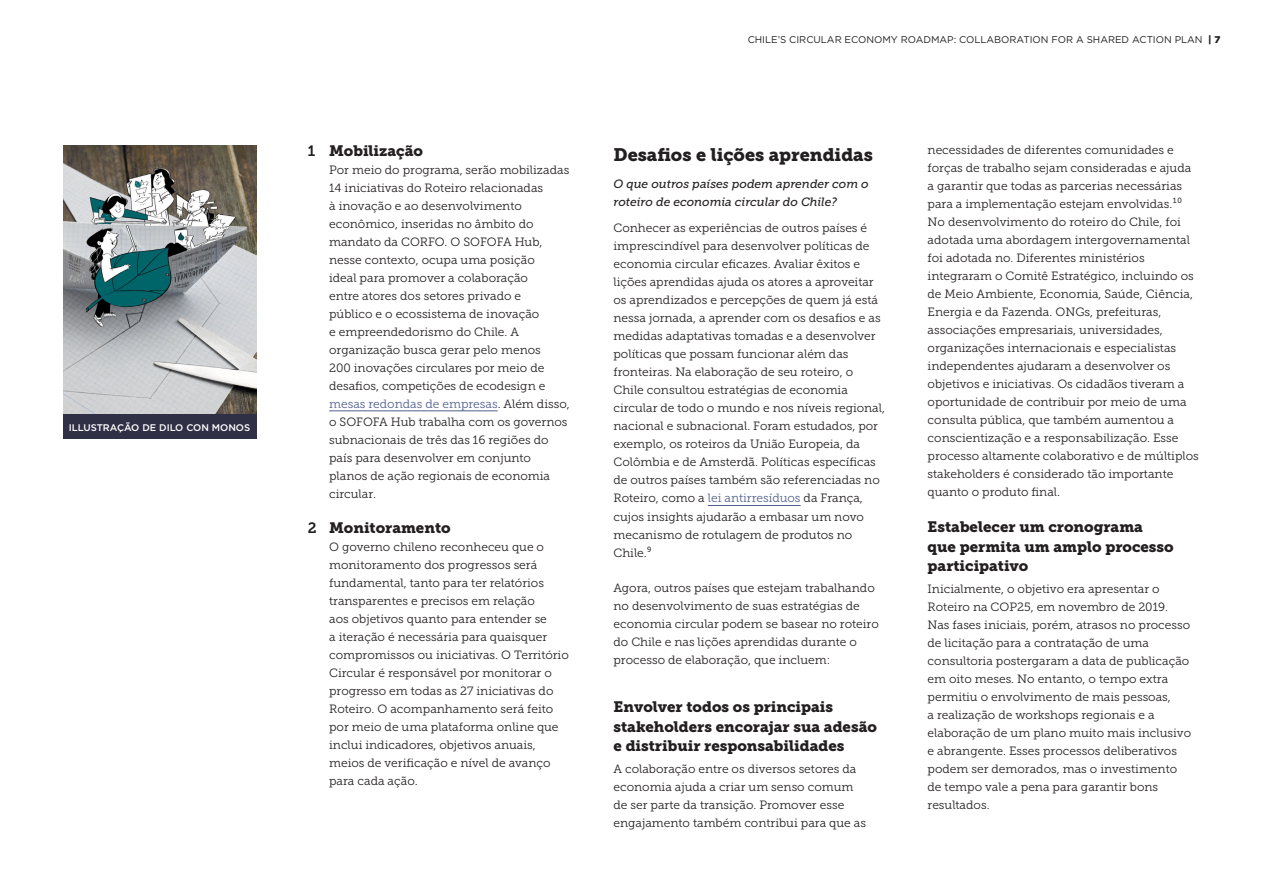
<style>
.page{position:relative;width:1263px;height:893px;background:#fff}
.page>*{position:absolute;margin:0;border:0;box-sizing:border-box;transform-origin:0 0}
.Subtitle{font:18px "Museo Slab 900";color:#231f20}
.Paragraph_Style_1_co{font:15px/19.5px "Museo Slab 900";color:#231f20}
.Body{font:12px/18px "Museo Slab 300";color:#231f20}
.Body-2{font:italic 12px/18px "Museo Slab 500";color:#231f20}
.t1{font:9.75px "Gotham";color:#231f20}
.PHOTO_CAPTION{font:500 9.6px "Gotham";color:#fff}
.s1{font-family:"Museo Slab 700"}
.s2{color:#51608c}
.s3{font-size:12.75px}
.s4{font-weight:900}
</style>
<div class="page">
<hr style="left:329px;top:410px;width:169px;height:1px;background:#51608c">
<hr style="left:708px;top:505px;width:93px;height:1px;background:#51608c">
<img style="left:64px;top:145px;width:193px;height:269px">
<div style="left:64px;top:415px;width:193px;height:24px;background:#2f2f46"></div>
<p class="PHOTO_CAPTION" style="left:69px;top:421px;width:183px">ILLUSTRAÇÃO DE DILO CON MONOS</p>
<p class="Paragraph_Style_1_co" style="left:308px;top:141px;width:117px"><span class="s1">1</span> Mobilização</p>
<p class="Body" style="left:329px;top:161px;width:242px">Por meio do programa, serão mobilizadas 14 iniciativas do Roteiro relacionadas<br>à inovação e ao desenvolvimento econômico, inseridas no âmbito do mandato da CORFO. O SOFOFA Hub, nesse contexto, ocupa uma posição<br>ideal para promover a colaboração<br>entre atores dos setores privado e<br>público e o ecossistema de inovação<br>e empreendedorismo do Chile. A organização busca gerar pelo menos<br>200 inovações circulares por meio de desafios, competições de ecodesign e <span class="s2">mesas redondas de empresas</span>. Além disso, o SOFOFA Hub trabalha com os governos subnacionais de três das 16 regiões do país para desenvolver em conjunto planos de ação regionais de economia circular.</p>
<p class="Paragraph_Style_1_co" style="left:308px;top:518px;width:144px"><span class="s1">2</span> Monitoramento</p>
<p class="Body" style="left:329px;top:538px;width:241px">O governo chileno reconheceu que o monitoramento dos progressos será fundamental, tanto para ter relatórios transparentes e precisos em relação<br>aos objetivos quanto para entender se<br>a iteração é necessária para quaisquer compromissos ou iniciativas. O Território Circular é responsável por monitorar o progresso em todas as 27 iniciativas do Roteiro. O acompanhamento será feito por meio de uma plataforma online que inclui indicadores, objetivos anuais, meios de verificação e nível de avanço para cada ação<span class="s3">.</span></p>
<p class="t1" style="left:748px;top:33px;width:474px">CHILE’S CIRCULAR ECONOMY ROADMAP: COLLABORATION FOR A SHARED ACTION PLAN <span class="s4">| 7</span></p>
<p class="Subtitle" style="left:613px;top:145px;width:261px">Desafios e lições aprendidas</p>
<p class="Body-2" style="left:613px;top:175px;width:257px">O que outros países podem aprender com o roteiro de economia circular do Chile?</p>
<p class="Body" style="left:613px;top:219px;width:273px">Conhecer as experiências de outros países é imprescindível para desenvolver políticas de economia circular eficazes. Avaliar êxitos e lições aprendidas ajuda os atores a aproveitar os aprendizados e percepções de quem já está nessa jornada, a aprender com os desafios e as medidas adaptativas tomadas e a desenvolver políticas que possam funcionar além das fronteiras. Na elaboração de seu roteiro, o Chile consultou estratégias de economia circular de todo o mundo e nos níveis regional, nacional e subnacional. Foram estudados, por exemplo, os roteiros da União Europeia, da Colômbia e de Amsterdã. Políticas específicas de outros países também são referenciadas no Roteiro, como a <span class="s2">lei antirresíduos</span> da França, cujos insights ajudarão a embasar um novo mecanismo de rotulagem de produtos no Chile.⁹</p>
<p class="Body" style="left:613px;top:578px;width:267px">Agora, outros países que estejam trabalhando no desenvolvimento de suas estratégias de economia circular podem se basear no roteiro do Chile e nas lições aprendidas durante o processo de elaboração, que incluem:</p>
<p class="Paragraph_Style_1_co" style="left:613px;top:697px;width:265px">Envolver todos os principais stakeholders encorajar sua adesão e distribuir responsabilidades</p>
<p class="Body" style="left:613px;top:760px;width:254px">A colaboração entre os diversos setores da economia ajuda a criar um senso comum de ser parte da transição. Promover esse engajamento também contribui para que as</p>
<p class="Body" style="left:927px;top:141px;width:273px">necessidades de diferentes comunidades e forças de trabalho sejam consideradas e ajuda a garantir que todas as parcerias necessárias para a implementação estejam envolvidas.¹⁰<br>No desenvolvimento do roteiro do Chile, foi adotada uma abordagem intergovernamental foi adotada no. Diferentes ministérios integraram o Comitê Estratégico, incluindo os de Meio Ambiente, Economia, Saúde, Ciência, Energia e da Fazenda. ONGs, prefeituras, associações empresariais, universidades, organizações internacionais e especialistas independentes ajudaram a desenvolver os objetivos e iniciativas. Os cidadãos tiveram a oportunidade de contribuir por meio de uma consulta pública, que também aumentou a conscientização e a responsabilização. Esse processo altamente colaborativo e de múltiplos stakeholders é considerado tão importante quanto o produto final<span class="s3">.</span></p>
<p class="Paragraph_Style_1_co" style="left:927px;top:517px;width:248px">Estabelecer um cronograma que permita um amplo processo participativo</p>
<p class="Body" style="left:927px;top:580px;width:265px">Inicialmente, o objetivo era apresentar o Roteiro na COP25, em novembro de 2019.<br>Nas fases iniciais, porém, atrasos no processo de licitação para a contratação de uma consultoria postergaram a data de publicação em oito meses. No entanto, o tempo extra permitiu o envolvimento de mais pessoas,<br>a realização de workshops regionais e a elaboração de um plano muito mais inclusivo e abrangente. Esses processos deliberativos podem ser demorados, mas o investimento de tempo vale a pena para garantir bons resultados.</p>
</div>
